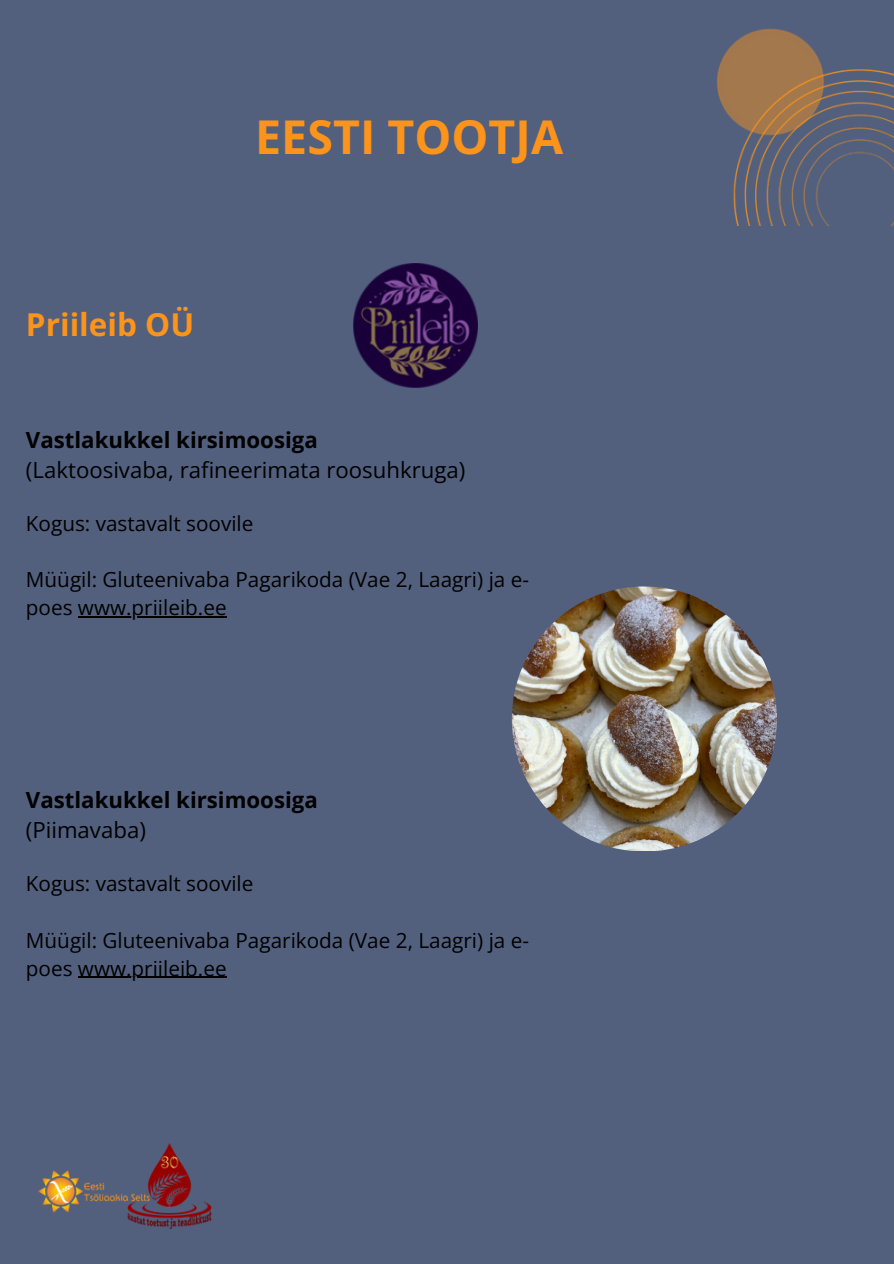
<style>
.page{position:relative;width:894px;height:1264px;background:#fff}
.page>*{position:absolute;margin:0;border:0;box-sizing:border-box;transform-origin:0 0}
.t1{font:700 46.5px "Open Sans";color:#fc931a}
.t2{font:700 31.5px "Open Sans";color:#fc931a}
.t3{font:22.2px "Open Sans";color:#000}
.t4{font:700 22.2px "Open Sans";color:#000}
.t5{font:20.7px/28.2px "Open Sans";color:#000}
</style>
<div class="page">
<div style="left:0;top:0;width:893px;height:1263px;background:#52607e"></div>
<img style="left:733px;top:173px;width:160px;height:52px">
<img style="left:717px;top:28px;width:176px;height:145px">
<img style="left:511px;top:586px;width:265px;height:264px">
<img style="left:353px;top:263px;width:124px;height:124px">
<hr style="left:78px;top:616px;width:148px;height:1px;background:#000">
<hr style="left:78px;top:976px;width:148px;height:1px;background:#000">
<img style="left:38px;top:1143px;width:174px;height:85px">
<h2 class="t2" style="left:26px;top:302px;width:170px">Priileib OÜ</h2>
<h1 class="t1" style="left:255px;top:104px;width:309px">EESTI TOOTJA</h1>
<p class="t4" style="left:26px;top:424px;width:293px">Vastlakukkel kirsimoosiga</p>
<p class="t3" style="left:26px;top:454px;width:441px">(Laktoosivaba, rafineerimata roosuhkruga)</p>
<p class="t5" style="left:26px;top:509px;width:229px">Kogus: vastavalt soovile</p>
<p class="t5" style="left:26px;top:565px;width:504px">Müügil: Gluteenivaba Pagarikoda (Vae 2, Laagri) ja e&shy;poes www.priileib.ee</p>
<p class="t4" style="left:26px;top:784px;width:293px">Vastlakukkel kirsimoosiga</p>
<p class="t3" style="left:26px;top:814px;width:121px">(Piimavaba)</p>
<p class="t5" style="left:26px;top:869px;width:229px">Kogus: vastavalt soovile</p>
<p class="t5" style="left:26px;top:925px;width:504px">Müügil: Gluteenivaba Pagarikoda (Vae 2, Laagri) ja e&shy;poes www.priileib.ee</p>
</div>
